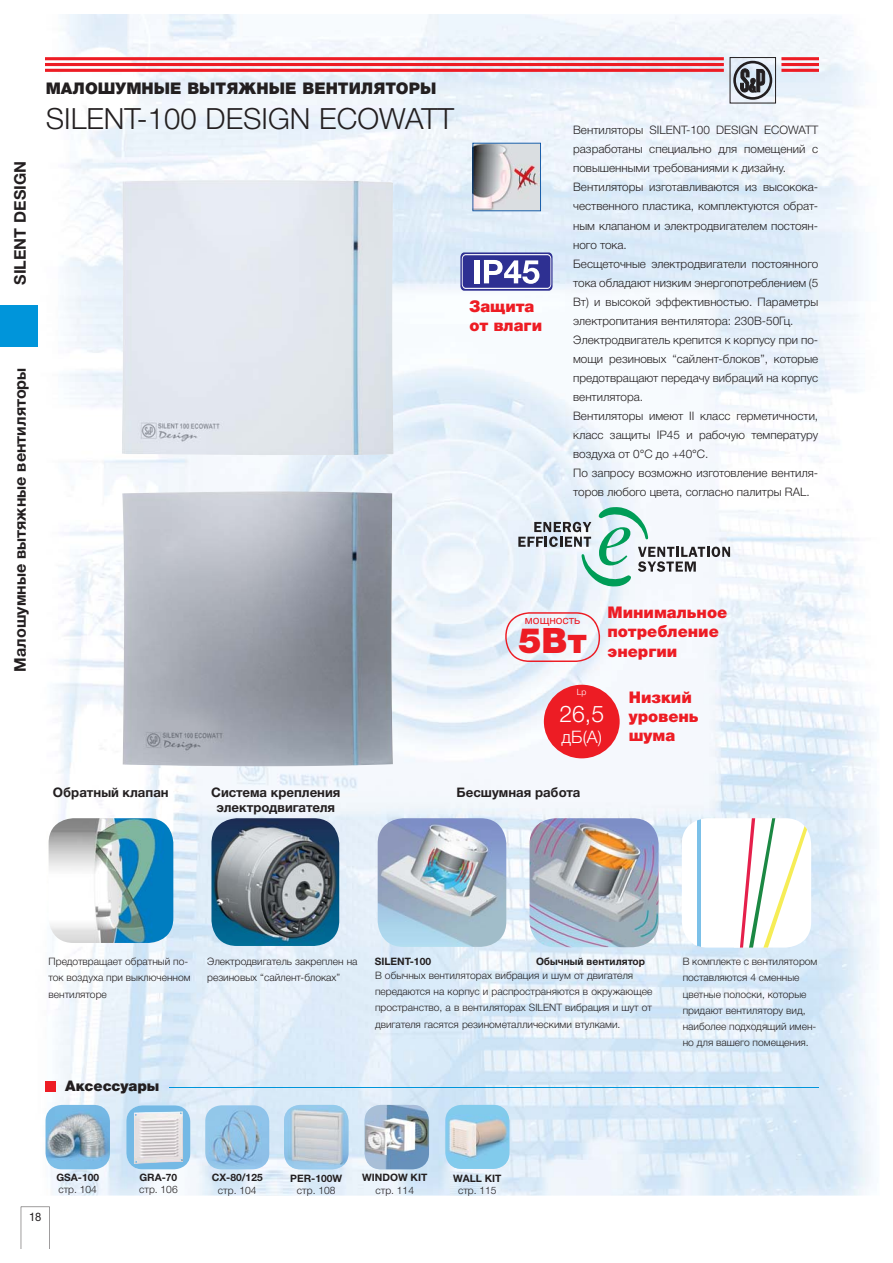
<style>
.page{position:relative;width:893px;height:1263px;background:#fff}
.page>*{position:absolute;margin:0;border:0;box-sizing:border-box;transform-origin:0 0}
.t1{font:900 35.1px "Helvetica Neue Cyr";color:#ed1c24}
.t2{font:300 29.25px "Helvetica Neue Cyr";color:#231f20}
.t3{font:300 23.1px "Helvetica Neue Cyr";color:#fff}
.t4{font:300 17.25px "Helvetica Neue Cyr";color:#fff}
.t5{font:900 16.05px/19.4px "Helvetica Neue Cyr";color:#ed1c24}
.t6{font:700 16.05px "Helvetica Neue Cyr";color:#231f20}
.t7{font:900 16.05px "Helvetica Neue Cyr";color:#231f20}
.t8{font:900 14.7px "Helvetica Neue Cyr";color:#231f20}
.t9{font:700 13.2px/15.8px "Helvetica Neue Cyr";color:#231f20;text-align:center}
.t10{font:300 11.7px/19px "Helvetica Neue Cyr";color:#231f20}
.t11{font:11.7px "Helvetica Neue Cyr";color:#ed1c24}
.t12{font:11.7px "Helvetica Neue Cyr";color:#231f20;scale:.95 1}
.t13{font:300 10.2px/16px "Helvetica Neue Cyr";color:#231f20}
.t14{font:700 10.2px "Helvetica Neue Cyr";color:#231f20}
.t15{font:300 8.7px "Helvetica Neue Cyr";color:#fff}
</style>
<div class="page">
<img style="left:45px;top:15px;width:830px;height:1181px">
<div style="left:733px;top:61px;width:39px;height:39px;border:3px solid #231f20;border-radius:50%"></div>
<div style="left:730px;top:57px;width:46px;height:46px;border:1px solid #231f20"></div>
<svg style="left:740px;top:69px;width:25px;height:23px"></svg>
<hr style="left:46px;top:57px;width:678px;height:3px;background:#ed1c24">
<hr style="left:46px;top:63px;width:678px;height:3px;background:#ed1c24">
<hr style="left:46px;top:69px;width:678px;height:3px;background:#ed1c24">
<hr style="left:781px;top:57px;width:37px;height:3px;background:#ed1c24">
<hr style="left:781px;top:63px;width:37px;height:3px;background:#ed1c24">
<hr style="left:781px;top:69px;width:37px;height:3px;background:#ed1c24">
<div style="left:0;top:305px;width:38px;height:42px;background:#0095da"></div>
<svg style="left:21px;top:1207px;width:29px;height:41px"></svg>
<svg style="left:518px;top:507px;width:212px;height:79px"></svg>
<div style="left:45px;top:1081px;width:11px;height:10px;background:#ed1c24"></div>
<hr style="left:169px;top:1087px;width:649px;height:1px;background:#0095da">
<img style="left:46px;top:1105px;width:64px;height:64px;border-radius:16px">
<img style="left:205px;top:1105px;width:64px;height:64px;border-radius:16px">
<img style="left:284px;top:1105px;width:64px;height:64px;border-radius:16px">
<img style="left:365px;top:1105px;width:64px;height:64px;border-radius:16px">
<img style="left:445px;top:1105px;width:64px;height:64px;border-radius:16px">
<div style="left:544px;top:685px;width:76px;height:73px;background:#ed1c24;border-radius:50%"></div>
<svg style="left:505px;top:612px;width:95px;height:50px"></svg>
<svg style="left:472px;top:143px;width:69px;height:68px;background:#b8b6bc"></svg>
<img style="left:122px;top:180px;width:271px;height:275px">
<img style="left:122px;top:492px;width:271px;height:274px">
<svg style="left:460px;top:252px;width:92px;height:39px"></svg>
<svg style="left:682px;top:818px;width:129px;height:130px"></svg>
<img style="left:529px;top:818px;width:129px;height:129px;border-radius:26px">
<img style="left:49px;top:818px;width:124px;height:125px;border-radius:25px">
<img style="left:378px;top:818px;width:128px;height:129px;border-radius:26px">
<img style="left:211px;top:818px;width:128px;height:128px;border-radius:26px">
<div style="left:126px;top:1105px;width:64px;height:64px;background:#74b9e5;border-radius:16px"></div>
<img style="left:134px;top:1111px;width:49px;height:53px">
<h3 class="t6" style="left:14px;top:285px;width:125px;rotate:-90deg">SILENT DESIGN</h3>
<h3 class="t6" style="left:14px;top:672px;width:305px;rotate:-90deg">Малошумные вытяжные вентиляторы</h3>
<h3 class="t7" style="left:46px;top:79px;width:392px">МАЛОШУМНЫЕ ВЫТЯЖНЫЕ ВЕНТИЛЯТОРЫ</h3>
<h2 class="t2" style="left:46px;top:108px;width:410px">SILENT-100 DESIGN ECOWATT</h2>
<h3 class="t5" style="left:469px;top:296px;width:74px">Защита от влаги</h3>
<p class="t10" style="left:573px;top:122px;width:247px">Вентиляторы SILENT-100 DESIGN ECOWATT разработаны специально для помещений с повышенными требованиями к дизайну.<br>Вентиляторы изготавливаются из высокока&shy;чественного пластика, комплектуются обрат&shy;ным клапаном и электродвигателем постоян&shy;ного тока.<br>Бесщеточные электродвигатели постоянного тока обладают низким энергопотреблением (5<br>Вт) и высокой эффективностью. Параметры электропитания вентилятора: 230В-50Гц.<br>Электродвигатель крепится к корпусу при по&shy;мощи резиновых “сайлент-блоков”, которые предотвращают передачу вибраций на корпус вентилятора.<br>Вентиляторы имеют II класс герметичности, класс защиты IP45 и рабочую температуру воздуха от 0°С до +40°С.<br>По запросу возможно изготовление вентиля&shy;торов любого цвета, согласно палитры RAL.</p>
<p class="t11" style="left:525px;top:616px;width:57px">мощность</p>
<h1 class="t1" style="left:518px;top:621px;width:71px">5Вт</h1>
<h3 class="t5" style="left:607px;top:603px;width:121px">Минимальное потребление энергии</h3>
<p class="t15" style="left:577px;top:689px;width:11px">Lp</p>
<h3 class="t3" style="left:559px;top:706px;width:46px">26,5</h3>
<h3 class="t4" style="left:562px;top:731px;width:42px">дБ(А)</h3>
<h3 class="t5" style="left:629px;top:687px;width:71px">Низкий уровень шума</h3>
<p class="t9" style="left:53px;top:785px;width:117px">Обратный клапан</p>
<p class="t9" style="left:211px;top:785px;width:131px">Система крепления электродвигателя</p>
<p class="t9" style="left:456px;top:785px;width:125px">Бесшумная работа</p>
<p class="t13" style="left:49px;top:955px;width:143px">Предотвращает обратный по&shy;ток воздуха при выключенном вентиляторе</p>
<p class="t13" style="left:207px;top:955px;width:152px">Электродвигатель закреплен на резиновых “сайлент-блоках”</p>
<p class="t14" style="left:375px;top:958px;width:58px">SILENT-100</p>
<p class="t14" style="left:536px;top:958px;width:111px">Обычный вентилятор</p>
<p class="t13" style="left:375px;top:969px;width:279px">В обычных вентиляторах вибрация и шум от двигателя передаются на корпус и распространяются в окружающее пространство, а в вентиляторах SILENT вибрация и шут от двигателя гасятся резинометаллическими втулками.</p>
<p class="t8" style="left:65px;top:1078px;width:96px">Аксессуары</p>
<p class="t13" style="left:683px;top:955px;width:136px">В комплекте с вентилятором поставляются 4 сменные цветные полоски, которые придают вентилятору вид, наиболее подходящий имен&shy;но для вашего помещения.</p>
<p class="t14" style="left:56px;top:1174px;width:44px">GSA-100</p>
<p class="t13" style="left:58px;top:1183px;width:40px">стр. 104</p>
<p class="t14" style="left:139px;top:1174px;width:39px">GRA-70</p>
<p class="t13" style="left:139px;top:1183px;width:40px">стр. 106</p>
<p class="t14" style="left:212px;top:1174px;width:52px">CX-80/125</p>
<p class="t13" style="left:218px;top:1183px;width:40px">стр. 104</p>
<p class="t14" style="left:290px;top:1175px;width:53px">PER-100W</p>
<p class="t13" style="left:297px;top:1184px;width:40px">стр. 108</p>
<p class="t14" style="left:362px;top:1174px;width:67px">WINDOW KIT</p>
<p class="t13" style="left:375px;top:1183px;width:40px">стр. 114</p>
<p class="t14" style="left:453px;top:1175px;width:50px">WALL KIT</p>
<p class="t13" style="left:458px;top:1184px;width:40px">стр. 115</p>
<p class="t12" style="left:29px;top:1213px;width:15px">18</p>
</div>
